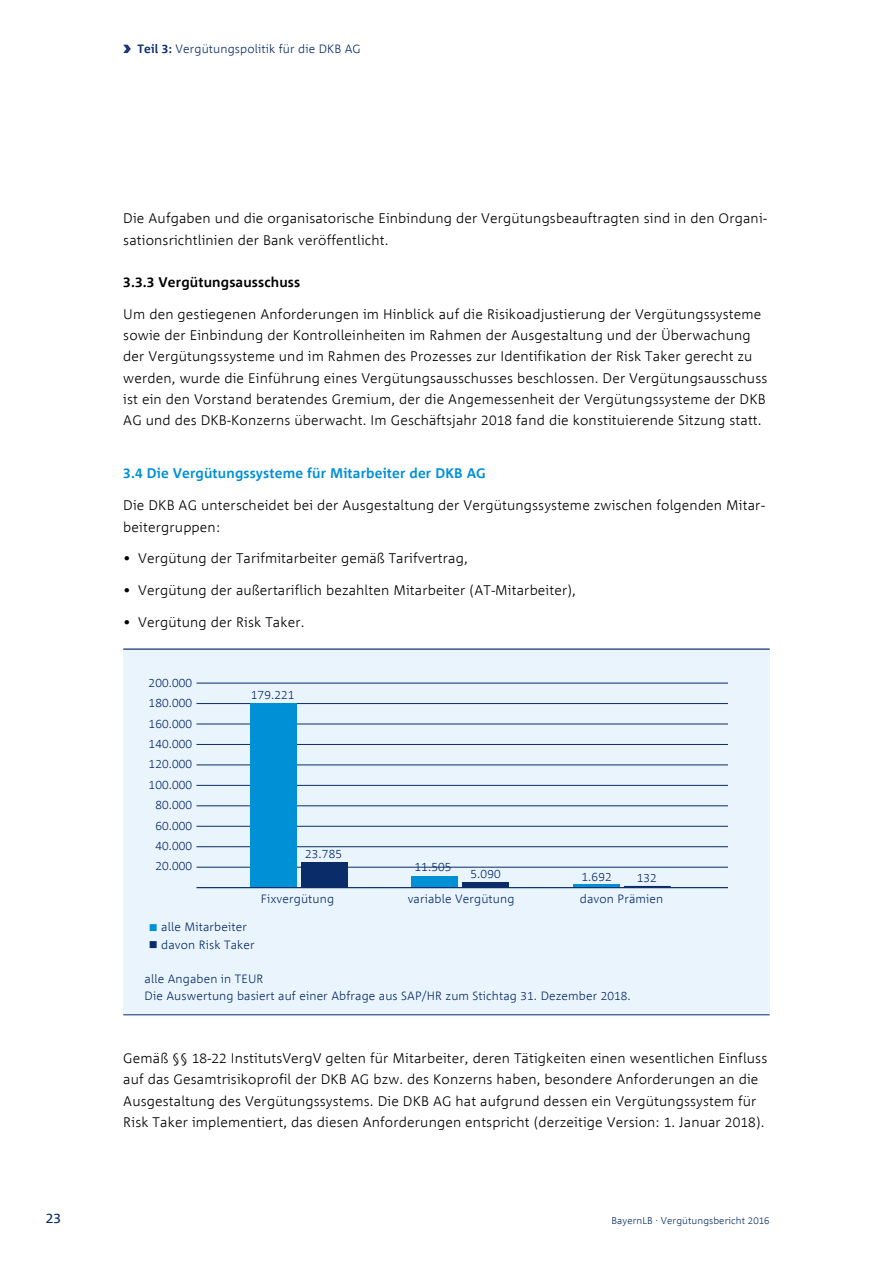
<style>
.page{position:relative;width:893px;height:1263px;background:#fff}
.page>*{position:absolute;margin:0;border:0;box-sizing:border-box;transform-origin:0 0}
.t1{font:300 13.8px/21.3px "Corpid MOD";letter-spacing:.01em;color:#000}
.t2{font:700 13.8px "Corpid MOD";letter-spacing:.01em;color:#0090d6}
.t3{font:700 13.8px "Corpid MOD";letter-spacing:.01em;color:#000}
.t4{font:13.8px "Corpid MOD";color:#0a2c69}
.t5{font:300 12px/20.4px "Corpid MOD";letter-spacing:.01em;color:#0a2c69}
.t6{font:300 9.75px "Corpid MOD";letter-spacing:.01em;color:#0a2c69}
.s1{font-weight:700}
.s2{color:#0090d6}
</style>
<div class="page">
<div style="left:123px;top:649px;width:647px;height:263px;background:#eaf4fc"></div>
<div style="left:123px;top:912px;width:647px;height:103px;background:#eaf4fc"></div>
<hr style="left:123px;top:1014px;width:647px;height:1px;background:#0a2c69">
<hr style="left:123px;top:648px;width:647px;height:2px;background:#0a2c69">
<hr style="left:196px;top:867px;width:532px;height:1px;background:#0a2c69">
<hr style="left:196px;top:846px;width:532px;height:1px;background:#0a2c69">
<hr style="left:196px;top:805px;width:532px;height:1px;background:#0a2c69">
<hr style="left:196px;top:826px;width:532px;height:1px;background:#0a2c69">
<hr style="left:196px;top:765px;width:532px;height:1px;background:#0a2c69">
<hr style="left:196px;top:724px;width:532px;height:1px;background:#0a2c69">
<hr style="left:196px;top:683px;width:532px;height:1px;background:#0a2c69">
<hr style="left:196px;top:703px;width:532px;height:1px;background:#0a2c69">
<hr style="left:196px;top:744px;width:532px;height:1px;background:#0a2c69">
<hr style="left:196px;top:785px;width:532px;height:1px;background:#0a2c69">
<div style="left:411px;top:876px;width:47px;height:11px;background:#0090d6"></div>
<div style="left:462px;top:882px;width:47px;height:5px;background:#0a2c69"></div>
<div style="left:301px;top:862px;width:46px;height:25px;background:#0a2c69"></div>
<div style="left:250px;top:703px;width:46px;height:184px;background:#0090d6"></div>
<hr style="left:573px;top:884px;width:47px;height:3px;background:#0090d6">
<hr style="left:196px;top:887px;width:532px;height:1px;background:#0a2c69">
<hr style="left:624px;top:886px;width:47px;height:1px;background:#0a2c69">
<p class="t4" style="left:46px;top:1211px;width:17px">23</p>
<p class="t5" style="left:138px;top:39px;width:225px"><span class="s1">Teil 3:</span> Vergütungspolitik für die DKB AG</p>
<p class="t1" style="left:123px;top:208px;width:645px">Die Aufgaben und die organisatorische Einbindung der Vergütungsbeauftragten sind in den Organi&shy;sationsrichtlinien der Bank veröffentlicht.</p>
<p class="t3" style="left:123px;top:275px;width:178px">3.3.3 Vergütungsausschuss</p>
<p class="t1" style="left:123px;top:304px;width:645px">Um den gestiegenen Anforderungen im Hinblick auf die Risikoadjustierung der Vergütungssysteme sowie der Einbindung der Kontrolleinheiten im Rahmen der Ausgestaltung und der Überwachung der Vergütungssysteme und im Rahmen des Prozesses zur Identifikation der Risk Taker gerecht zu werden, wurde die Einführung eines Vergütungsausschusses beschlossen. Der Vergütungsausschuss ist ein den Vorstand beratendes Gremium, der die Angemessenheit der Vergütungssysteme der DKB AG und des DKB-Konzerns überwacht. Im Geschäftsjahr 2018 fand die konstituierende Sitzung statt.</p>
<p class="t2" style="left:123px;top:466px;width:364px">3.4 Die Vergütungssysteme für Mitarbeiter der DKB AG</p>
<p class="t1" style="left:123px;top:495px;width:643px">Die DKB AG unterscheidet bei der Ausgestaltung der Vergütungssysteme zwischen folgenden Mitar&shy;beitergruppen:</p>
<p class="t1" style="left:123px;top:548px;width:346px">• Vergütung der Tarifmitarbeiter gemäß Tarifvertrag,</p>
<p class="t1" style="left:123px;top:580px;width:454px">• Vergütung der außertariflich bezahlten Mitarbeiter (AT-Mitarbeiter),</p>
<p class="t1" style="left:123px;top:612px;width:183px">• Vergütung der Risk Taker.</p>
<p class="t5" style="left:149px;top:673px;width:45px;text-align:center">200.000<br>180.000<br>160.000<br>140.000<br>120.000<br>100.000<br>80.000<br>60.000<br>40.000<br>20.000</p>
<p class="t5" style="left:251px;top:684px;width:45px">179.221</p>
<p class="t5" style="left:305px;top:844px;width:38px">23.785</p>
<p class="t5" style="left:415px;top:857px;width:38px">11.505</p>
<p class="t5" style="left:471px;top:864px;width:32px">5.090</p>
<p class="t5" style="left:581px;top:867px;width:32px">1.692</p>
<p class="t5" style="left:637px;top:868px;width:22px">132</p>
<p class="t5" style="left:261px;top:889px;width:75px">Fixvergütung</p>
<p class="t5" style="left:408px;top:889px;width:108px">variable Vergütung</p>
<p class="t5" style="left:580px;top:889px;width:85px">davon Prämien</p>
<p class="t5" style="left:149px;top:917px;width:100px"><span class="s2">■</span> alle Mitarbeiter</p>
<p class="t5" style="left:149px;top:934px;width:107px">■ davon Risk Taker</p>
<p class="t5" style="left:145px;top:970px;width:488px;line-height:17px">alle Angaben in TEUR<br>Die Auswertung basiert auf einer Abfrage aus SAP/HR zum Stichtag 31. Dezember 2018.</p>
<p class="t1" style="left:123px;top:1048px;width:645px">Gemäß §§ 18-22 InstitutsVergV gelten für Mitarbeiter, deren Tätigkeiten einen wesentlichen Einfluss auf das Gesamtrisikoprofil der DKB AG bzw. des Konzerns haben, besondere Anforderungen an die Ausgestaltung des Vergütungssystems. Die DKB AG hat aufgrund dessen ein Vergütungssystem für Risk Taker implementiert, das diesen Anforderungen entspricht (derzeitige Version: 1. Januar 2018).</p>
<p class="t6" style="left:612px;top:1215px;width:160px">BayernLB . Vergütungsbericht 2016</p>
</div>
